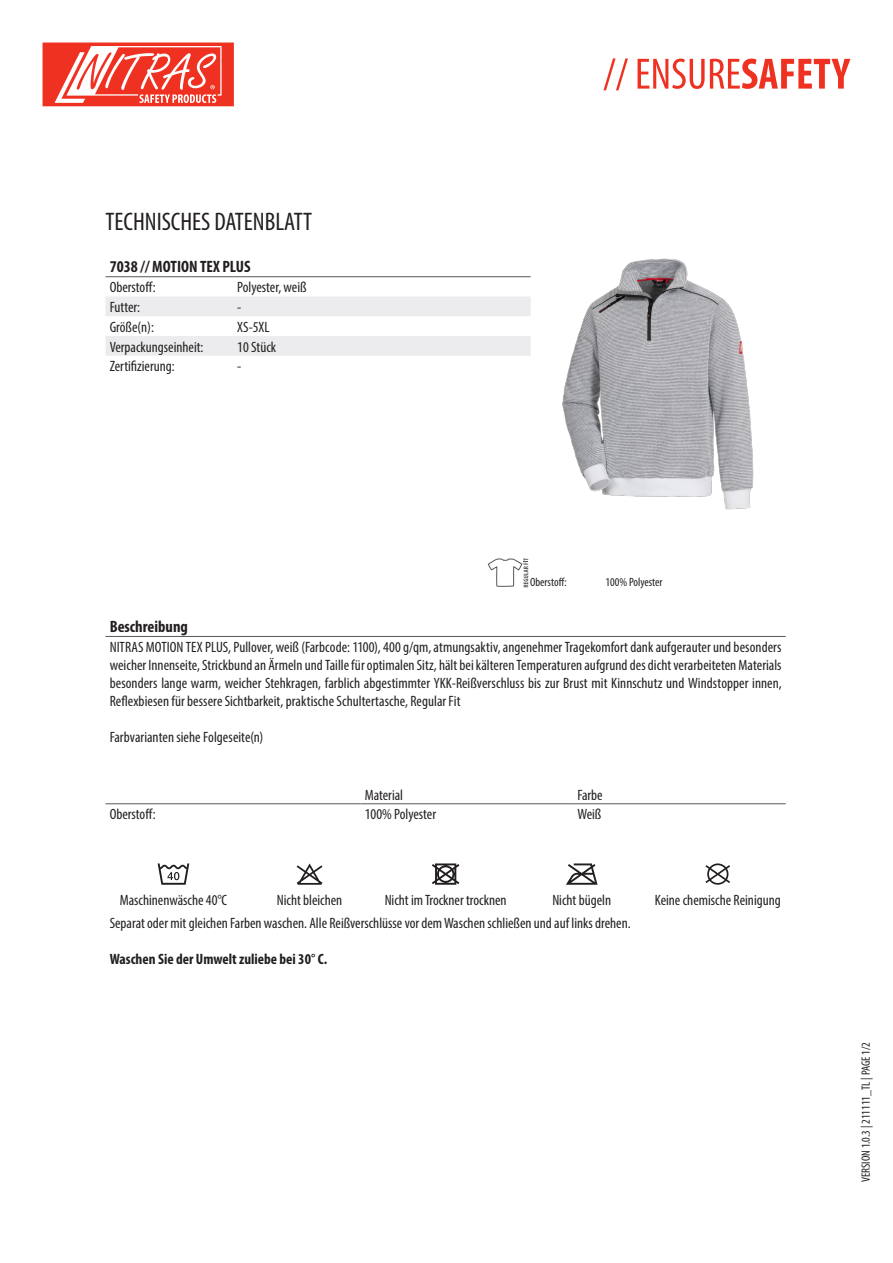
<style>
.page{position:relative;width:893px;height:1263px;background:#fff}
.page>*{position:absolute;margin:0;border:0;box-sizing:border-box;transform-origin:0 0}
.t1{font:condensed 25.5px "Myriad Pro";color:#231f20}
.t2{font:700 condensed 16.5px "Myriad Pro";color:#231f20}
.Headline_Nitras{font:condensed 15px/18px "Myriad Pro";color:#231f20;text-align:justify}
.t3{font:700 condensed 15px "Myriad Pro";color:#231f20}
.t4{font:condensed 12px "Myriad Pro";color:#231f20}
</style>
<div class="page">
<svg style="left:603px;top:58px;width:247px;height:32px"></svg>
<svg style="left:43px;top:43px;width:191px;height:63px"></svg>
<svg style="left:105px;top:297px;width:426px;height:59px"></svg>
<hr style="left:105px;top:276px;width:128px;height:1px;background:#57585a">
<hr style="left:233px;top:276px;width:298px;height:1px;background:#57585a">
<img style="left:562px;top:258px;width:192px;height:252px">
<svg style="left:487px;top:558px;width:41px;height:30px"></svg>
<hr style="left:105px;top:636px;width:681px;height:1px;background:#57585a">
<svg style="left:105px;top:804px;width:681px;height:1px"></svg>
<hr style="left:105px;top:803px;width:256px;height:1px;background:#57585a">
<hr style="left:361px;top:803px;width:212px;height:1px;background:#57585a">
<hr style="left:573px;top:803px;width:213px;height:1px;background:#57585a">
<svg style="left:158px;top:863px;width:31px;height:22px"></svg>
<svg style="left:297px;top:863px;width:25px;height:22px"></svg>
<svg style="left:432px;top:863px;width:27px;height:22px"></svg>
<svg style="left:566px;top:863px;width:32px;height:22px"></svg>
<svg style="left:705px;top:863px;width:25px;height:22px"></svg>
<p class="t1" style="left:105px;top:206px;width:208px">TECHNISCHES DATENBLATT</p>
<p class="t2" style="left:110px;top:257px;width:142px">7038 // MOTION TEX PLUS</p>
<p class="Headline_Nitras" style="left:110px;top:278px;width:47px">Oberstoff:</p>
<p class="Headline_Nitras" style="left:237px;top:278px;width:71px">Polyester, weiß</p>
<p class="Headline_Nitras" style="left:110px;top:298px;width:32px">Futter:</p>
<p class="Headline_Nitras" style="left:237px;top:298px;width:6px">-</p>
<p class="Headline_Nitras" style="left:110px;top:318px;width:46px">Größe(n):</p>
<p class="Headline_Nitras" style="left:237px;top:318px;width:34px">XS-5XL</p>
<p class="Headline_Nitras" style="left:110px;top:337px;width:95px">Verpackungseinheit:</p>
<p class="Headline_Nitras" style="left:237px;top:337px;width:40px">10 Stück</p>
<p class="Headline_Nitras" style="left:110px;top:357px;width:67px">Zertifizierung:</p>
<p class="Headline_Nitras" style="left:237px;top:357px;width:6px">-</p>
<p class="t4" style="left:530px;top:574px;width:38px">Oberstoff:</p>
<p class="t4" style="left:605px;top:574px;width:58px">100% Polyester</p>
<p class="t2" style="left:110px;top:616px;width:80px">Beschreibung</p>
<p class="Headline_Nitras" style="left:110px;top:638px;width:673px">NITRAS MOTION TEX PLUS, Pullover, weiß (Farbcode: 1100), 400 g/qm, atmungsaktiv, angenehmer Tragekomfort dank aufgerauter und besonders weicher Innenseite, Strickbund an Ärmeln und Taille für optimalen Sitz, hält bei kälteren Temperaturen aufgrund des dicht verarbeiteten Materials besonders lange warm, weicher Stehkragen, farblich abgestimmter YKK-Reißverschluss bis zur Brust mit Kinnschutz und Windstopper innen, Reflexbiesen für bessere Sichtbarkeit, praktische Schultertasche, Regular Fit</p>
<p class="Headline_Nitras" style="left:110px;top:728px;width:155px">Farbvarianten siehe Folgeseite(n)</p>
<p class="Headline_Nitras" style="left:365px;top:785px;width:40px">Material</p>
<p class="Headline_Nitras" style="left:577px;top:785px;width:27px">Farbe</p>
<p class="Headline_Nitras" style="left:110px;top:805px;width:47px">Oberstoff:</p>
<p class="Headline_Nitras" style="left:365px;top:805px;width:73px">100% Polyester</p>
<p class="Headline_Nitras" style="left:577px;top:805px;width:25px">Weiß</p>
<p class="Headline_Nitras" style="left:120px;top:891px;width:109px">Maschinenwäsche 40°C</p>
<p class="Headline_Nitras" style="left:277px;top:891px;width:67px">Nicht bleichen</p>
<p class="Headline_Nitras" style="left:385px;top:891px;width:123px">Nicht im Trockner trocknen</p>
<p class="Headline_Nitras" style="left:552px;top:891px;width:60px">Nicht bügeln</p>
<p class="Headline_Nitras" style="left:655px;top:891px;width:128px">Keine chemische Reinigung</p>
<p class="Headline_Nitras" style="left:110px;top:914px;width:522px">Separat oder mit gleichen Farben waschen. Alle Reißverschlüsse vor dem Waschen schließen und auf links drehen.</p>
<p class="t3" style="left:110px;top:949px;width:219px">Waschen Sie der Umwelt zuliebe bei 30° C.</p>
<p class="t4" style="left:859px;top:1182px;width:141px;rotate:-90deg">VERSION 1.0.3 | 211111_TL | PAGE 1/2</p>
</div>
